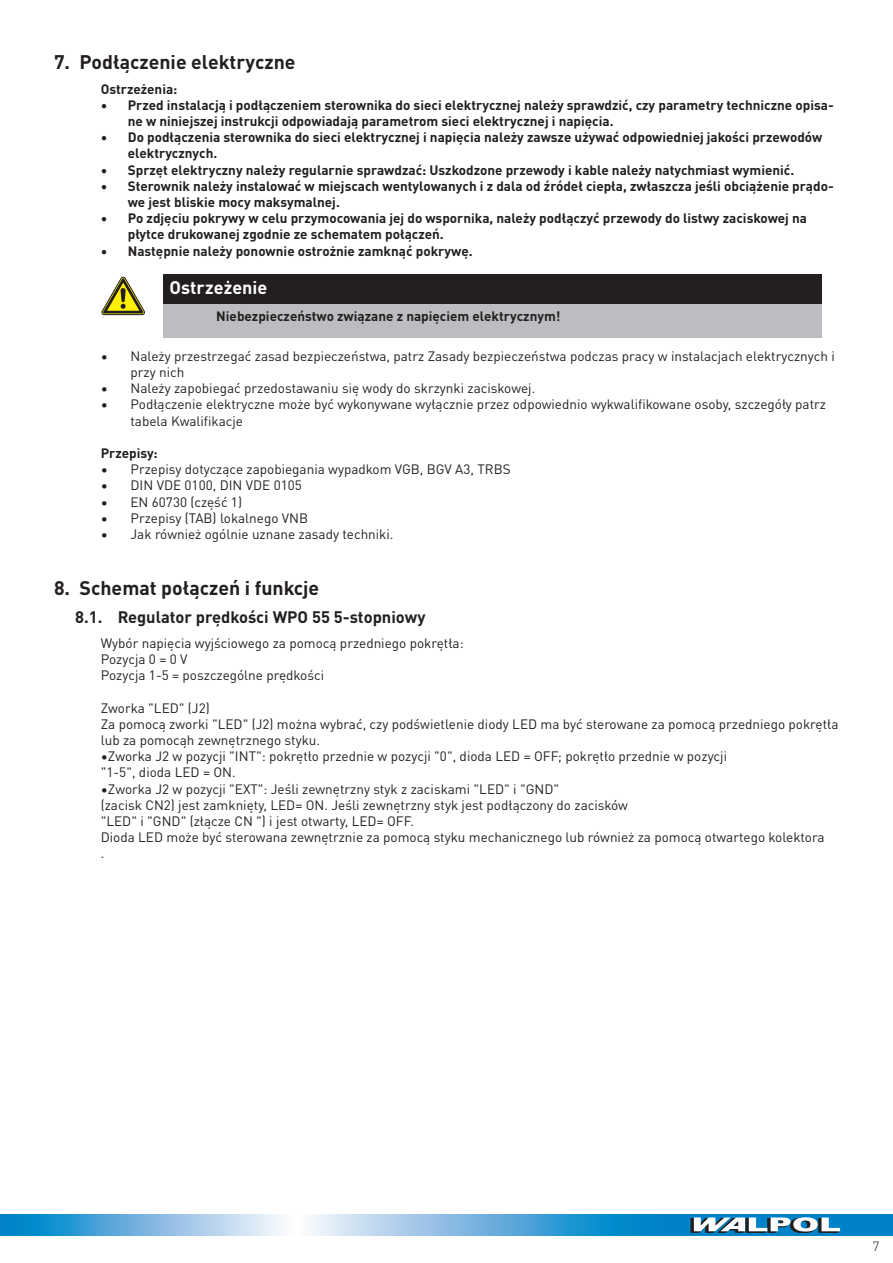
<style>
.page{position:relative;width:893px;height:1263px;background:#fff}
.page>*{position:absolute;margin:0;border:0;box-sizing:border-box;transform-origin:0 0}
.t1{font:700 19.5px "DIN Pro";color:#231f20}
.t2{font:700 18px "DIN Pro";color:#fff}
.t3{font:700 16.5px "DIN Pro";color:#231f20}
.t4{font:13.5px/16.2px "DIN Pro";color:#231f20}
.t5{font:700 13.5px/16.2px "DIN Pro";color:#231f20}
.t6{font:13.5px "DIN Pro";color:#57585a}
</style>
<div class="page">
<svg style="left:0;top:1214px;width:893px;height:21px"></svg>
<svg style="left:690px;top:1217px;width:150px;height:16px"></svg>
<div style="left:163px;top:275px;width:659px;height:29px;background:#231f20"></div>
<div style="left:163px;top:304px;width:659px;height:33px;background:#bcbdc0"></div>
<svg style="left:102px;top:277px;width:43px;height:38px"></svg>
<h1 class="t1" style="left:54px;top:47px;width:243px">7. Podłączenie elektryczne</h1>
<p class="t5" style="left:101px;top:80px;width:78px">Ostrzeżenia:</p>
<p class="t5" style="left:128px;top:96px;width:708px;text-indent:-27px">• Przed instalacją i podłączeniem sterownika do sieci elektrycznej należy sprawdzić, czy parametry techniczne opisa&shy;ne w niniejszej instrukcji odpowiadają parametrom sieci elektrycznej i napięcia.</p>
<p class="t5" style="left:128px;top:128px;width:696px;text-indent:-27px">• Do podłączenia sterownika do sieci elektrycznej i napięcia należy zawsze używać odpowiedniej jakości przewodów elektrycznych.</p>
<p class="t5" style="left:101px;top:161px;width:695px">• Sprzęt elektryczny należy regularnie sprawdzać: Uszkodzone przewody i kable należy natychmiast wymienić.</p>
<p class="t5" style="left:128px;top:177px;width:707px;text-indent:-27px">• Sterownik należy instalować w miejscach wentylowanych i z dala od źródeł ciepła, zwłaszcza jeśli obciążenie prądo&shy;we jest bliskie mocy maksymalnej.</p>
<p class="t5" style="left:128px;top:209px;width:681px;text-indent:-27px">• Po zdjęciu pokrywy w celu przymocowania jej do wspornika, należy podłączyć przewody do listwy zaciskowej na płytce drukowanej zgodnie ze schematem połączeń.</p>
<p class="t5" style="left:101px;top:242px;width:373px">• Następnie należy ponownie ostrożnie zamknąć pokrywę.</p>
<h2 class="t2" style="left:169px;top:274px;width:99px">Ostrzeżenie</h2>
<p class="t5" style="left:216px;top:307px;width:346px">Niebezpieczeństwo związane z napięciem elektrycznym!</p>
<p class="t4" style="left:131px;top:347px;width:706px;text-indent:-30px">• Należy przestrzegać zasad bezpieczeństwa, patrz Zasady bezpieczeństwa podczas pracy w instalacjach elektrycznych i przy nich</p>
<p class="t4" style="left:101px;top:379px;width:436px">• Należy zapobiegać przedostawaniu się wody do skrzynki zaciskowej.</p>
<p class="t4" style="left:131px;top:395px;width:697px;text-indent:-30px">• Podłączenie elektryczne może być wykonywane wyłącznie przez odpowiednio wykwalifikowane osoby, szczegóły patrz tabela Kwalifikacje</p>
<p class="t5" style="left:101px;top:444px;width:58px">Przepisy:</p>
<p class="t4" style="left:101px;top:460px;width:411px">• Przepisy dotyczące zapobiegania wypadkom VGB, BGV A3, TRBS</p>
<p class="t4" style="left:101px;top:476px;width:203px">• DIN VDE 0100, DIN VDE 0105</p>
<p class="t4" style="left:101px;top:493px;width:143px">• EN 60730 (część 1)</p>
<p class="t4" style="left:101px;top:509px;width:209px">• Przepisy (TAB) lokalnego VNB</p>
<p class="t4" style="left:101px;top:525px;width:294px">• Jak również ogólnie uznane zasady techniki.</p>
<h1 class="t1" style="left:54px;top:572px;width:267px">8. Schemat połączeń i funkcje</h1>
<p class="t3" style="left:75px;top:604px;width:352px">8.1. Regulator prędkości WPO 55 5-stopniowy</p>
<p class="t4" style="left:101px;top:634px;width:364px">Wybór napięcia wyjściowego za pomocą przedniego pokrętła:<br>Pozycja 0 = 0 V<br>Pozycja 1-5 = poszczególne prędkości</p>
<p class="t4" style="left:101px;top:699px;width:739px">Zworka "LED" (J2)<br>Za pomocą zworki "LED" (J2) można wybrać, czy podświetlenie diody LED ma być sterowane za pomocą przedniego pokrętła lub za pomocąh zewnętrznego styku.</p>
<p class="t4" style="left:101px;top:747px;width:628px">•Zworka J2 w pozycji "INT": pokrętło przednie w pozycji "0", dioda LED = OFF; pokrętło przednie w pozycji "1-5", dioda LED = ON.</p>
<p class="t4" style="left:101px;top:780px;width:725px">•Zworka J2 w pozycji "EXT": Jeśli zewnętrzny styk z zaciskami "LED" i "GND"<br>(zacisk CN2) jest zamknięty, LED= ON. Jeśli zewnętrzny styk jest podłączony do zacisków<br>"LED" i "GND" (złącze CN ") i jest otwarty, LED= OFF.<br>Dioda LED może być sterowana zewnętrznie za pomocą styku mechanicznego lub również za pomocą otwartego kolektora .</p>
<p class="t6" style="left:873px;top:1236px;width:9px">7</p>
</div>
